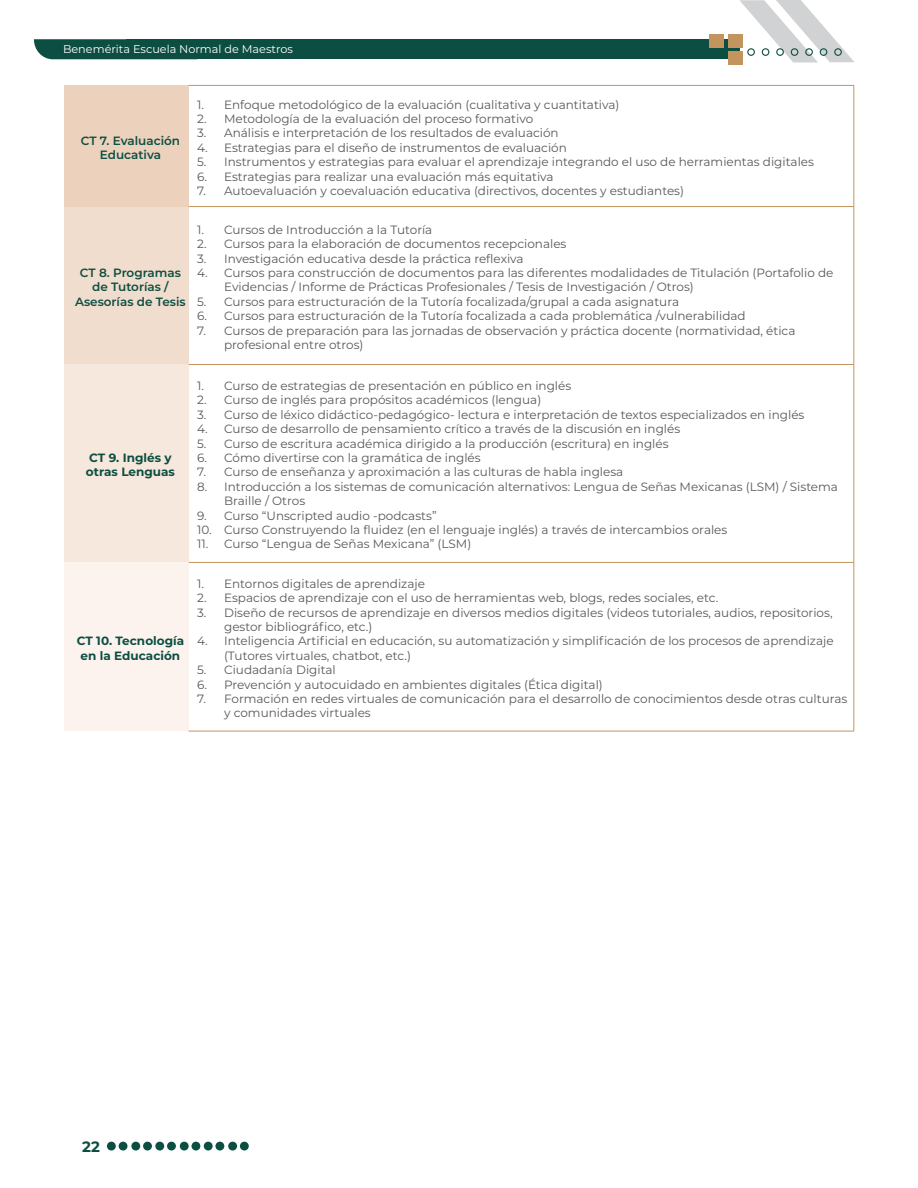
<style>
.page{position:relative;width:918px;height:1188px;background:#fff}
.page>*{position:absolute;margin:0;border:0;box-sizing:border-box;transform-origin:0 0}
.t1{font:700 15px "Montserrat";color:#0d4e42}
.t2{font:12px/14.4px "Montserrat";color:#57585a}
.t3{font:600 12px/14.4px "Montserrat";color:#0d4e42;text-align:center}
.t4{font:700 12px/14.4px "Montserrat";color:#0d4e42}
.t5{font:11.25px "Montserrat";color:#fff}
</style>
<div class="page">
<div style="left:126px;top:39px;width:613px;height:20px;background:#0d4e42"></div>
<svg style="left:34px;top:39px;width:92px;height:20px;background:#19574b"></svg>
<svg style="left:739px;top:0;width:115px;height:63px"></svg>
<div style="left:107px;top:1142px;width:9px;height:9px;background:#0d4e42;border-radius:50%"></div>
<div style="left:119px;top:1142px;width:8px;height:9px;background:#0d4e42;border-radius:50%"></div>
<div style="left:131px;top:1142px;width:9px;height:9px;background:#0d4e42;border-radius:50%"></div>
<div style="left:143px;top:1142px;width:9px;height:9px;background:#0d4e42;border-radius:50%"></div>
<div style="left:155px;top:1142px;width:9px;height:9px;background:#0d4e42;border-radius:50%"></div>
<div style="left:167px;top:1142px;width:9px;height:9px;background:#0d4e42;border-radius:50%"></div>
<div style="left:180px;top:1142px;width:9px;height:9px;background:#0d4e42;border-radius:50%"></div>
<div style="left:192px;top:1142px;width:8px;height:9px;background:#0d4e42;border-radius:50%"></div>
<div style="left:204px;top:1142px;width:9px;height:9px;background:#0d4e42;border-radius:50%"></div>
<div style="left:215px;top:1142px;width:9px;height:9px;background:#0d4e42;border-radius:50%"></div>
<div style="left:228px;top:1142px;width:9px;height:9px;background:#0d4e42;border-radius:50%"></div>
<div style="left:240px;top:1142px;width:9px;height:9px;background:#0d4e42;border-radius:50%"></div>
<div style="left:710px;top:34px;width:14px;height:14px;background:#c3945d"></div>
<div style="left:728px;top:34px;width:15px;height:14px;background:#c3945d"></div>
<div style="left:728px;top:51px;width:15px;height:14px;background:#c3945d"></div>
<div style="left:64px;top:85px;width:125px;height:122px;background:#ecd2bc"></div>
<div style="left:64px;top:207px;width:125px;height:157px;background:#f1ddcd"></div>
<div style="left:64px;top:364px;width:125px;height:198px;background:#f7e8dd"></div>
<div style="left:64px;top:562px;width:125px;height:169px;background:#fcf3ee"></div>
<hr style="left:189px;top:85px;width:665px;height:1px;background:#c3945d">
<hr style="left:853px;top:86px;width:1px;height:120px;background:#c3945d">
<hr style="left:189px;top:206px;width:665px;height:1px;background:#c3945d">
<hr style="left:853px;top:207px;width:1px;height:157px;background:#c3945d">
<hr style="left:189px;top:364px;width:665px;height:1px;background:#c3945d">
<hr style="left:853px;top:365px;width:1px;height:197px;background:#c3945d">
<hr style="left:189px;top:562px;width:665px;height:1px;background:#c3945d">
<hr style="left:853px;top:563px;width:1px;height:168px;background:#c3945d">
<hr style="left:189px;top:731px;width:665px;height:1px;background:#c3945d">
<p class="t5" style="left:63px;top:41px;width:232px">Benemérita Escuela Normal de Maestros</p>
<p class="t3" style="left:81px;top:133px;width:101px">CT 7. Evaluación<br>Educativa</p>
<p class="t3" style="left:75px;top:265px;width:112px">CT 8. Programas de Tutorías /<br>Asesorías de Tesis</p>
<p class="t2" style="left:197px;top:97px;width:424px">1. Enfoque metodológico de la evaluación (cualitativa y cuantitativa)</p>
<p class="t2" style="left:197px;top:111px;width:338px">2. Metodología de la evaluación del proceso formativo</p>
<p class="t2" style="left:197px;top:126px;width:363px">3. Análisis e interpretación de los resultados de evaluación</p>
<p class="t2" style="left:197px;top:140px;width:371px">4. Estrategias para el diseño de instrumentos de evaluación</p>
<p class="t2" style="left:197px;top:154px;width:618px">5. Instrumentos y estrategias para evaluar el aprendizaje integrando el uso de herramientas digitales</p>
<p class="t2" style="left:197px;top:169px;width:358px">6. Estrategias para realizar una evaluación más equitativa</p>
<p class="t2" style="left:197px;top:183px;width:489px">7. Autoevaluación y coevaluación educativa (directivos, docentes y estudiantes)</p>
<p class="t2" style="left:197px;top:222px;width:237px">1. Cursos de Introducción a la Tutoría</p>
<p class="t2" style="left:197px;top:236px;width:371px">2. Cursos para la elaboración de documentos recepcionales</p>
<p class="t2" style="left:197px;top:251px;width:328px">3. Investigación educativa desde la práctica reflexiva</p>
<p class="t2" style="left:224px;top:265px;width:611px;text-indent:-27px">4. Cursos para construcción de documentos para las diferentes modalidades de Titulación (Portafolio de<br>Evidencias / Informe de Prácticas Profesionales / Tesis de Investigación / Otros)</p>
<p class="t2" style="left:197px;top:294px;width:483px">5. Cursos para estructuración de la Tutoría focalizada/grupal a cada asignatura</p>
<p class="t2" style="left:197px;top:308px;width:550px">6. Cursos para estructuración de la Tutoría focalizada a cada problemática /vulnerabilidad</p>
<p class="t2" style="left:224px;top:323px;width:573px;text-indent:-27px">7. Cursos de preparación para las jornadas de observación y práctica docente (normatividad, ética profesional entre otros)</p>
<p class="t4" style="left:86px;top:450px;width:90px">CT 9. Inglés y otras Lenguas</p>
<p class="t4" style="left:77px;top:633px;width:109px;text-align:center">CT 10. Tecnología en la Educación</p>
<p class="t2" style="left:197px;top:378px;width:376px">1. Curso de estrategias de presentación en público en inglés</p>
<p class="t2" style="left:197px;top:393px;width:346px">2. Curso de inglés para propósitos académicos (lengua)</p>
<p class="t2" style="left:197px;top:407px;width:609px">3. Curso de léxico didáctico-pedagógico- lectura e interpretación de textos especializados en inglés</p>
<p class="t2" style="left:197px;top:421px;width:485px">4. Curso de desarrollo de pensamiento crítico a través de la discusión en inglés</p>
<p class="t2" style="left:197px;top:436px;width:473px">5. Curso de escritura académica dirigido a la producción (escritura) en inglés</p>
<p class="t2" style="left:197px;top:450px;width:285px">6. Cómo divertirse con la gramática de inglés</p>
<p class="t2" style="left:197px;top:465px;width:428px">7. Curso de enseñanza y aproximación a las culturas de habla inglesa</p>
<p class="t2" style="left:224px;top:479px;width:615px;text-indent:-27px">8. Introducción a los sistemas de comunicación alternativos: Lengua de Señas Mexicanas (LSM) / Sistema<br>Braille / Otros</p>
<p class="t2" style="left:197px;top:508px;width:241px">9. Curso “Unscripted audio -podcasts”</p>
<p class="t2" style="left:197px;top:522px;width:532px">10. Curso Construyendo la fluidez (en el lenguaje inglés) a través de intercambios orales</p>
<p class="t2" style="left:197px;top:537px;width:276px">11. Curso “Lengua de Señas Mexicana” (LSM)</p>
<p class="t2" style="left:197px;top:576px;width:229px">1. Entornos digitales de aprendizaje</p>
<p class="t2" style="left:197px;top:590px;width:523px">2. Espacios de aprendizaje con el uso de herramientas web, blogs, redes sociales, etc.</p>
<p class="t2" style="left:224px;top:605px;width:610px;text-indent:-27px">3. Diseño de recursos de aprendizaje en diversos medios digitales (videos tutoriales, audios, repositorios, gestor bibliográfico, etc.)</p>
<p class="t2" style="left:224px;top:633px;width:611px;text-indent:-27px">4. Inteligencia Artificial en educación, su automatización y simplificación de los procesos de aprendizaje (Tutores virtuales, chatbot, etc.)</p>
<p class="t2" style="left:197px;top:662px;width:140px">5. Ciudadanía Digital</p>
<p class="t2" style="left:197px;top:677px;width:407px">6. Prevención y autocuidado en ambientes digitales (Ética digital)</p>
<p class="t2" style="left:224px;top:691px;width:625px;text-indent:-27px">7. Formación en redes virtuales de comunicación para el desarrollo de conocimientos desde otras culturas y comunidades virtuales</p>
<p class="t1" style="left:82px;top:1136px;width:19px">22</p>
</div>
